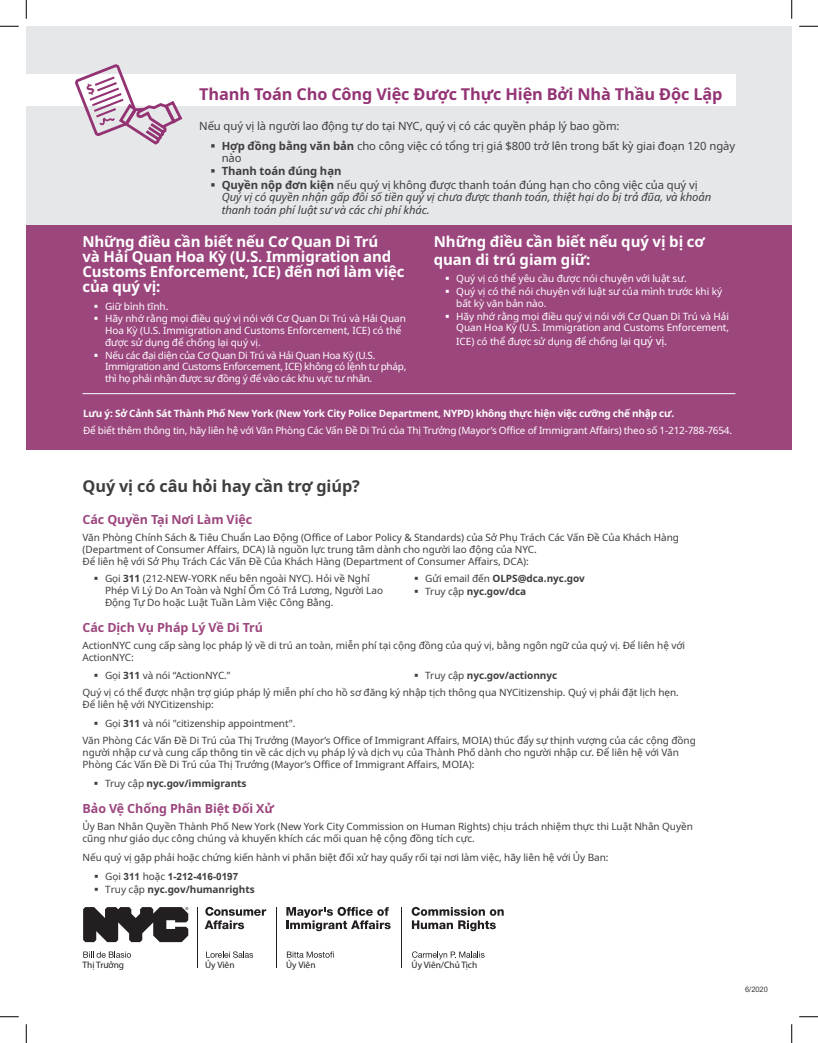
<style>
.page{position:relative;width:818px;height:1043px;background:#fff}
.page>*{position:absolute;margin:0;border:0;box-sizing:border-box;transform-origin:0 0}
.t1{font:700 16.25px "Noto Sans";letter-spacing:-.005em;color:#943374}
.t2{font:700 16.25px "Noto Sans";letter-spacing:-.005em;color:#3e3e3f}
.t3{font:700 15px/15px "Noto Sans";letter-spacing:-.01em;color:#fff}
.t4{font:700 12.5px "Noto Sans";letter-spacing:-.005em;color:#9c467e}
.t5{font:italic 11.25px/12.8px "Noto Sans";letter-spacing:-.005em;color:#3e3e3f}
.t6{font:11.25px/19.8px "Noto Sans";letter-spacing:-.005em;color:#3e3e3f}
.t7{font:10px/11.8px "Noto Sans";letter-spacing:-.005em;color:#3e3e3f}
.t8{font:10px/12.2px "Noto Sans";letter-spacing:-.005em;color:#fff}
.t9{font:10px/12.1px "Noto Sans";letter-spacing:-.03em;color:#fff}
.t10{font:700 10px/12.8px "Noto Sans";letter-spacing:-.005em;color:#3e3e3f}
.t11{font:700 10px "Noto Sans";letter-spacing:-.02em;color:#fff}
.t12{font:700 10px "Arial";letter-spacing:-.005em;color:#3e3e3f}
.t13{font:9.38px "Myriad Pro";color:#231f20}
.t14{font:7.5px "Arial";color:#3e3e3f}
.s1{font-weight:700}
.s2{font-weight:700;font-style:normal}
.s3{font-style:normal}
.s4{font-size:11.25px}
.s5{font-weight:400}
.s6{font-family:"Noto Sans";font-weight:400}
</style>
<div class="page">
<div style="left:26px;top:225px;width:765px;height:224px;background:#9c467e"></div>
<div style="left:26px;top:26px;width:765px;height:199px;background:#e6e7e9"></div>
<div style="left:26px;top:74px;width:709px;height:31px;background:#fff"></div>
<hr style="left:82px;top:393px;width:653px;height:1px;background:#fff">
<svg style="left:206px;top:951px;width:47px;height:6px"></svg>
<svg style="left:83px;top:951px;width:48px;height:6px"></svg>
<hr style="left:197px;top:907px;width:1px;height:60px;background:#231f20">
<svg style="left:205px;top:906px;width:61px;height:23px"></svg>
<svg style="left:83px;top:907px;width:105px;height:35px"></svg>
<hr style="left:276px;top:907px;width:1px;height:60px;background:#231f20">
<svg style="left:287px;top:951px;width:47px;height:6px"></svg>
<svg style="left:286px;top:906px;width:104px;height:25px"></svg>
<hr style="left:401px;top:907px;width:1px;height:60px;background:#231f20">
<svg style="left:412px;top:951px;width:72px;height:8px"></svg>
<svg style="left:411px;top:906px;width:92px;height:25px"></svg>
<svg style="left:0;top:25px;width:19px;height:2px"></svg>
<svg style="left:799px;top:25px;width:19px;height:2px"></svg>
<svg style="left:0;top:1016px;width:19px;height:1px"></svg>
<svg style="left:799px;top:1016px;width:19px;height:1px"></svg>
<svg style="left:25px;top:0;width:2px;height:19px"></svg>
<svg style="left:25px;top:1024px;width:2px;height:18px"></svg>
<svg style="left:791px;top:0;width:1px;height:19px"></svg>
<svg style="left:791px;top:1024px;width:1px;height:18px"></svg>
<svg style="left:72px;top:64px;width:112px;height:81px"></svg>
<h1 class="t1" style="left:199px;top:83px;width:525px">Thanh Toán Cho Công Việc Được Thực Hiện Bởi Nhà Thầu Độc Lập</h1>
<p class="t6" style="left:222px;top:116px;width:515px;text-indent:-22px">Nếu quý vị là người lao động tự do tại NYC, quý vị có các quyền pháp lý bao gồm:<br><span class="s1">Hợp đồng bằng văn bản</span> cho công việc có tổng trị giá $800 trở lên trong bất kỳ giai đoạn 120 ngày</p>
<p class="t6" style="left:222px;top:148px;width:21px">nào</p>
<p class="t5" style="left:222px;top:165px;width:491px"><span class="s2">Thanh toán đúng hạn<br>Quyền nộp đơn kiện</span> <span class="s3">nếu quý vị không được thanh toán đúng hạn cho công việc của quý vị </span>Quý vị có quyền nhận gấp đôi số tiền quý vị chưa được thanh toán, thiệt hại do bị trả đũa, và khoản thanh toán phí luật sư và các chi phí khác.</p>
<h2 class="t3" style="left:82px;top:234px;width:323px">Những điều cần biết nếu Cơ Quan Di Trú<br>và Hải Quan Hoa Kỳ (U.S. Immigration and<br>Customs Enforcement, ICE) đến nơi làm việc của quý vị:</h2>
<p class="t9" style="left:105px;top:300px;width:303px">Giữ bình tĩnh.<br>Hãy nhớ rằng mọi điều quý vị nói với Cơ Quan Di Trú và Hải Quan Hoa Kỳ (U.S. Immigration and Customs Enforcement, ICE) có thể được sử dụng để chống lại quý vị.<br>Nếu các đại diện của Cơ Quan Di Trú và Hải Quan Hoa Kỳ (U.S.<br>Immigration and Customs Enforcement, ICE) không có lệnh tư pháp, thì họ phải nhận được sự đồng ý để vào các khu vực tư nhân.</p>
<h2 class="t3" style="left:433px;top:233px;width:272px;line-height:17.8px">Những điều cần biết nếu quý vị bị cơ quan di trú giam giữ:</h2>
<p class="t8" style="left:456px;top:273px;width:274px">Quý vị có thể yêu cầu được nói chuyện với luật sư.<br>Quý vị có thể nói chuyện với luật sư của mình trước khi ký bất kỳ văn bản nào.<br>Hãy nhớ rằng mọi điều quý vị nói với Cơ Quan Di Trú và Hải Quan Hoa Kỳ (U.S. Immigration and Customs Enforcement,</p>
<p class="t8" style="left:456px;top:335px;width:212px">ICE) có thể được sử dụng để chống lại <span class="s4">quý vị.</span></p>
<p class="t11" style="left:83px;top:406px;width:593px">Lưu ý: Sở Cảnh Sát Thành Phố New York (New York City Police Department, NYPD) không thực hiện việc cưỡng chế nhập cư.</p>
<p class="t8" style="left:83px;top:425px;width:650px">Để biết thêm thông tin, hãy liên hệ với Văn Phòng Các Vấn Đề Di Trú của Thị Trưởng (Mayor’s Office of Immigrant Affairs) theo số 1-212-788-7654.</p>
<h1 class="t2" style="left:82px;top:475px;width:279px">Quý vị có câu hỏi hay cần trợ giúp?</h1>
<p class="t4" style="left:82px;top:510px;width:171px">Các Quyền Tại Nơi Làm Việc</p>
<p class="t7" style="left:82px;top:532px;width:598px">Văn Phòng Chính Sách &amp; Tiêu Chuẩn Lao Động (Office of Labor Policy &amp; Standards) của Sở Phụ Trách Các Vấn Đề Của Khách Hàng (Department of Consumer Affairs, DCA) là nguồn lực trung tâm dành cho người lao động của NYC.<br>Để liên hệ với Sở Phụ Trách Các Vấn Đề Của Khách Hàng (Department of Consumer Affairs, DCA):</p>
<p class="t7" style="left:105px;top:573px;width:279px">Gọi <span class="s1">311</span> (212-NEW-YORK nếu bên ngoài NYC). Hỏi về Nghỉ<br>Phép Vì Lý Do An Toàn và Nghỉ Ốm Có Trả Lương, Người Lao<br>Động Tự Do hoặc Luật Tuần Làm Việc Công Bằng.</p>
<p class="t10" style="left:425px;top:572px;width:161px"><span class="s5">Gửi email đến</span> OLPS@dca.nyc.gov<br><span class="s5">Truy cập</span> nyc.gov/dca</p>
<p class="t4" style="left:82px;top:618px;width:182px">Các Dịch Vụ Pháp Lý Về Di Trú</p>
<p class="t7" style="left:82px;top:640px;width:604px">ActionNYC cung cấp sàng lọc pháp lý về di trú an toàn, miễn phí tại cộng đồng của quý vị, bằng ngôn ngữ của quý vị. Để liên hệ với<br>ActionNYC:</p>
<p class="t7" style="left:105px;top:669px;width:127px">Gọi <span class="s1">311</span> và nói “ActionNYC.”</p>
<p class="t7" style="left:82px;top:666px;width:597px;line-height:17.4px;text-indent:343px">Truy cập <span class="s1">nyc.gov/actionnyc<br></span>Quý vị có thể được nhận trợ giúp pháp lý miễn phí cho hồ sơ đăng ký nhập tịch thông qua NYCitizenship. Quý vị phải đặt lịch hẹn.</p>
<p class="t7" style="left:105px;top:695px;width:192px;line-height:19px;text-indent:-23px">Để liên hệ với NYCitizenship:<br>Gọi <span class="s1">311</span> và nói "citizenship appointment".</p>
<p class="t7" style="left:82px;top:735px;width:615px">Văn Phòng Các Vấn Đề Di Trú của Thị Trưởng (Mayor’s Office of Immigrant Affairs, MOIA) thúc đẩy sự thịnh vượng của các cộng đồng người nhập cư và cung cấp thông tin về các dịch vụ pháp lý và dịch vụ của Thành Phố dành cho người nhập cư. Để liên hệ với Văn<br>Phòng Các Vấn Đề Di Trú của Thị Trưởng (Mayor’s Office of Immigrant Affairs, MOIA):</p>
<p class="t10" style="left:105px;top:777px;width:143px"><span class="s5">Truy cập</span> nyc.gov/immigrants</p>
<p class="t4" style="left:82px;top:799px;width:193px">Bảo Vệ Chống Phân Biệt Đối Xử</p>
<p class="t7" style="left:82px;top:821px;width:612px">Ủy Ban Nhân Quyền Thành Phố New York (New York City Commission on Human Rights) chịu trách nhiệm thực thi Luật Nhân Quyền cũng như giáo dục công chúng và khuyến khích các mối quan hệ cộng đồng tích cực.</p>
<p class="t7" style="left:82px;top:851px;width:527px">Nếu quý vị gặp phải hoặc chứng kiến hành vi phân biệt đối xử hay quấy rối tại nơi làm việc, hãy liên hệ với Ủy Ban:</p>
<p class="t12" style="left:105px;top:869px;width:134px"><span class="s6">Gọi</span> 311 <span class="s6">hoặc</span> 1-212-416-0197</p>
<p class="t10" style="left:105px;top:882px;width:151px"><span class="s5">Truy cập</span> nyc.gov/humanrights</p>
<p class="t13" style="left:83px;top:958px;width:43px">Thị Trưởng</p>
<p class="t13" style="left:205px;top:958px;width:31px">Ủy Viên</p>
<p class="t13" style="left:286px;top:958px;width:31px">Ủy Viên</p>
<p class="t13" style="left:411px;top:958px;width:67px">Ủy Viên/Chủ Tịch</p>
<p class="t14" style="left:745px;top:984px;width:24px">6/2020</p>
</div>
